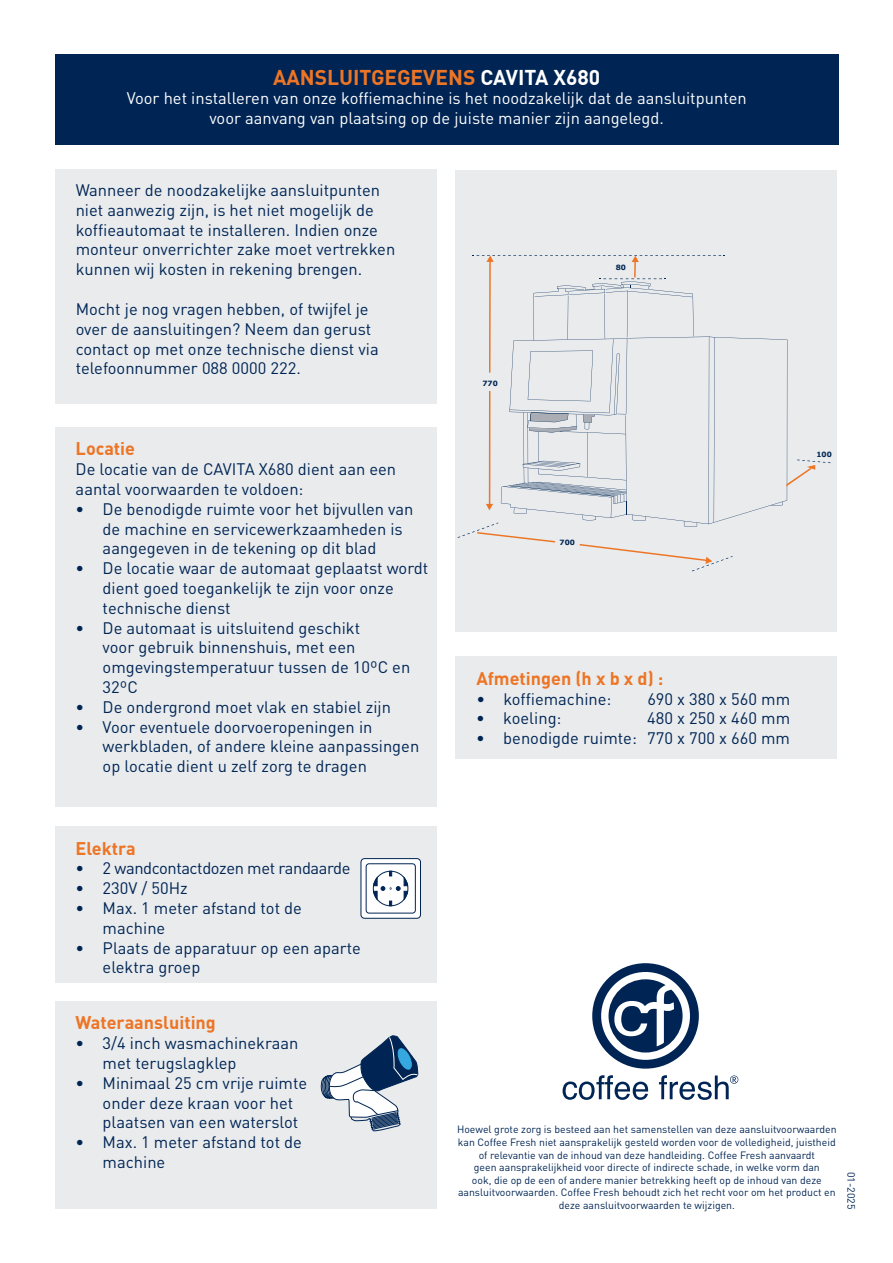
<style>
.page{position:relative;width:893px;height:1263px;background:#fff}
.page>*{position:absolute;margin:0;border:0;box-sizing:border-box;transform-origin:0 0}
.t1{font:700 21px "DIN Pro";color:#ed7525}
.t2{font:700 18px "DIN Pro";color:#ed7525}
.t3{font:16.5px/19.8px "DIN Pro";color:#002554}
.t4{font:16.5px/19.8px "DIN Pro";color:#fff;text-align:center}
.t5{font:16.5px "DIN Pro";letter-spacing:-.025em;color:#002554}
.t6{font:10.5px/12.6px "DIN Pro";color:#002554;text-align:center}
.t7{font:700 7.2px "Verdana";color:#002654}
.s1{color:#fff}
</style>
<div class="page">
<div style="left:55px;top:427px;width:382px;height:379px;background:#e9ebed"></div>
<div style="left:55px;top:826px;width:382px;height:157px;background:#e9ebed"></div>
<div style="left:55px;top:1001px;width:382px;height:208px;background:#e9ebed"></div>
<div style="left:55px;top:169px;width:382px;height:235px;background:#e9ebed"></div>
<div style="left:55px;top:54px;width:783px;height:91px;background:#002554"></div>
<svg style="left:320px;top:1035px;width:98px;height:97px"></svg>
<svg style="left:563px;top:1075px;width:85px;height:25px"></svg>
<svg style="left:592px;top:963px;width:107px;height:106px"></svg>
<svg style="left:659px;top:1075px;width:79px;height:25px"></svg>
<div style="left:455px;top:169px;width:382px;height:462px;background:#e9ebed"></div>
<svg style="left:360px;top:858px;width:61px;height:61px"></svg>
<div style="left:373px;top:871px;width:35px;height:35px;border:1px solid #002554;border-radius:50%"></div>
<div style="left:455px;top:656px;width:382px;height:103px;background:#e9ebed"></div>
<svg style="left:733px;top:337px;width:54px;height:180px"></svg>
<svg style="left:771px;top:502px;width:12px;height:4px"></svg>
<svg style="left:458px;top:255px;width:275px;height:316px"></svg>
<svg style="left:786px;top:460px;width:44px;height:26px"></svg>
<p class="t1" style="left:273px;top:63px;width:329px">AANSLUITGEGEVENS <span class="s1">CAVITA X680</span></p>
<p class="t4" style="left:127px;top:88px;width:621px">Voor het installeren van onze koffiemachine is het noodzakelijk dat de aansluitpunten voor aanvang van plaatsing op de juiste manier zijn aangelegd.</p>
<p class="t3" style="left:76px;top:180px;width:321px">Wanneer de noodzakelijke aansluitpunten niet aanwezig zijn, is het niet mogelijk de koffieautomaat te installeren. Indien onze monteur onverrichter zake moet vertrekken kunnen wij kosten in rekening brengen.</p>
<p class="t3" style="left:76px;top:298px;width:304px">Mocht je nog vragen hebben, of twijfel je over de aansluitingen? Neem dan gerust contact op met onze technische dienst via telefoonnummer 088 0000 222.</p>
<p class="t2" style="left:76px;top:437px;width:61px">Locatie</p>
<p class="t3" style="left:76px;top:459px;width:322px">De locatie van de CAVITA X680 dient aan een aantal voorwaarden te voldoen:</p>
<p class="t3" style="left:103px;top:498px;width:312px;text-indent:-27px">• De benodigde ruimte voor het bijvullen van de machine en servicewerkzaamheden is aangegeven in de tekening op dit blad</p>
<p class="t3" style="left:103px;top:558px;width:327px;text-indent:-27px">• De locatie waar de automaat geplaatst wordt dient goed toegankelijk te zijn voor onze technische dienst</p>
<p class="t3" style="left:103px;top:617px;width:309px;text-indent:-27px">• De automaat is uitsluitend geschikt<br>voor gebruik binnenshuis, met een omgevingstemperatuur tussen de 10ºC en<br>32ºC</p>
<p class="t3" style="left:76px;top:696px;width:317px">• De ondergrond moet vlak en stabiel zijn</p>
<p class="t3" style="left:103px;top:716px;width:318px;text-indent:-27px">• Voor eventuele doorvoeropeningen in werkbladen, of andere kleine aanpassingen op locatie dient u zelf zorg te dragen</p>
<p class="t7" style="left:482px;top:378px;width:17px">770</p>
<p class="t7" style="left:616px;top:263px;width:12px">80</p>
<p class="t7" style="left:560px;top:538px;width:17px">700</p>
<p class="t2" style="left:476px;top:666px;width:189px">Afmetingen (h x b x d) :</p>
<p class="t3" style="left:476px;top:688px;width:137px">• koffiemachine:</p>
<p class="t3" style="left:647px;top:688px;width:144px">690 x 380 x 560 mm</p>
<p class="t3" style="left:476px;top:708px;width:87px">• koeling:</p>
<p class="t3" style="left:647px;top:708px;width:144px">480 x 250 x 460 mm</p>
<p class="t3" style="left:476px;top:728px;width:315px">• benodigde ruimte: 770 x 700 x 660 mm</p>
<p class="t7" style="left:816px;top:450px;width:17px">100</p>
<p class="t2" style="left:76px;top:836px;width:62px">Elektra</p>
<p class="t5" style="left:76px;top:857px;width:276px">• 2 wandcontactdozen met randaarde</p>
<p class="t3" style="left:76px;top:878px;width:114px">• 230V / 50Hz</p>
<p class="t3" style="left:103px;top:897px;width:201px;text-indent:-27px">• Max. 1 meter afstand tot de machine</p>
<p class="t3" style="left:103px;top:937px;width:260px;text-indent:-27px">• Plaats de apparatuur op een aparte elektra groep</p>
<p class="t2" style="left:76px;top:1011px;width:142px">Wateraansluiting</p>
<p class="t3" style="left:103px;top:1033px;width:197px;text-indent:-27px">• 3/4 inch wasmachinekraan met terugslagklep</p>
<p class="t3" style="left:103px;top:1072px;width:206px;text-indent:-27px">• Minimaal 25 cm vrije ruimte onder deze kraan voor het plaatsen van een waterslot</p>
<p class="t3" style="left:103px;top:1132px;width:201px;text-indent:-27px">• Max. 1 meter afstand tot de machine</p>
<p class="t6" style="left:457px;top:1123px;width:381px">Hoewel grote zorg is besteed aan het samenstellen van deze aansluitvoorwaarden kan Coffee Fresh niet aansprakelijk gesteld worden voor de volledigheid, juistheid of relevantie van de inhoud van deze handleiding. Coffee Fresh aanvaardt<br>geen aansprakelijkheid voor directe of indirecte schade, in welke vorm dan<br>ook, die op de een of andere manier betrekking heeft op de inhoud van deze aansluitvoorwaarden. Coffee Fresh behoudt zich het recht voor om het product en deze aansluitvoorwaarden te wijzigen.</p>
<p class="t6" style="left:858px;top:1171px;width:39px;rotate:90deg">01-2025</p>
</div>
